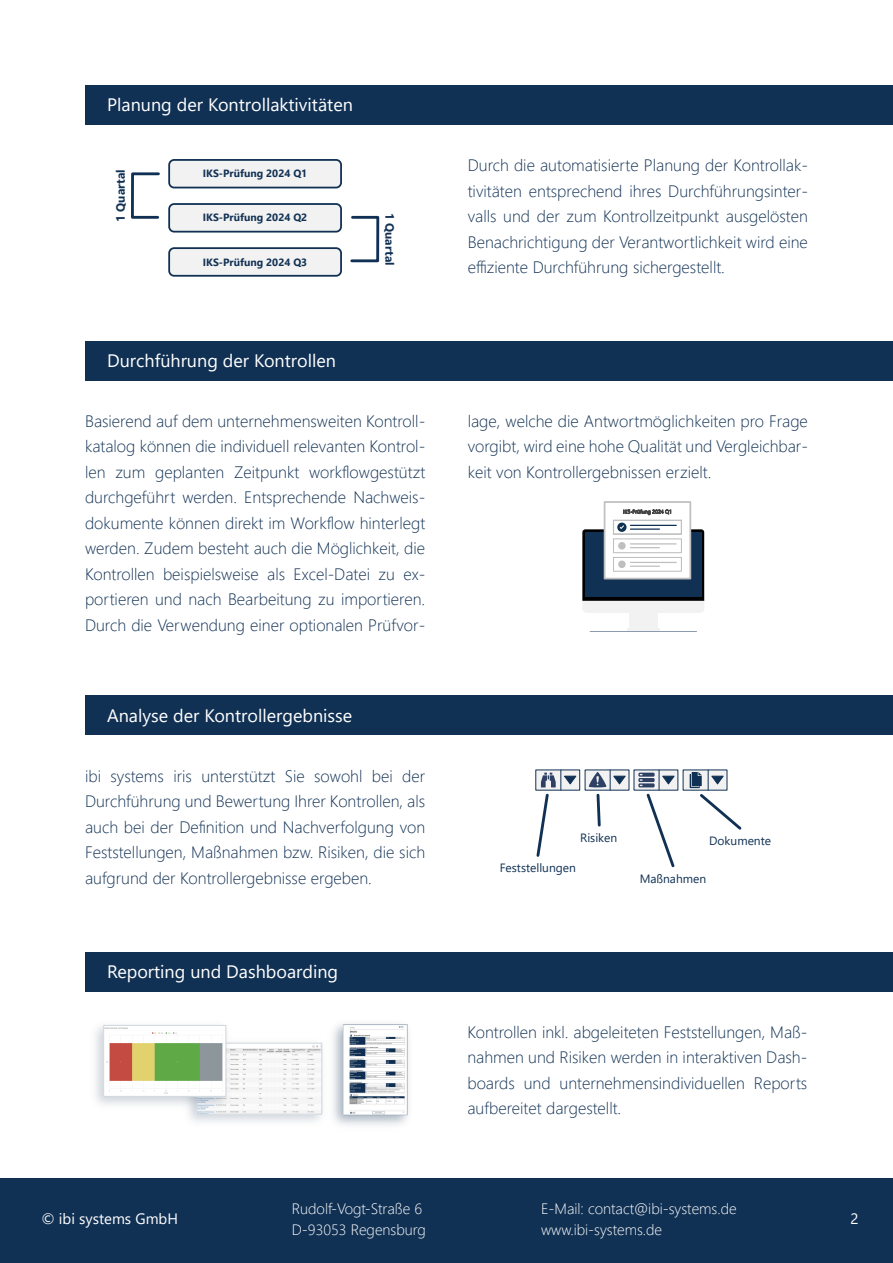
<style>
.page{position:relative;width:893px;height:1263px;background:#fff}
.page>*{position:absolute;margin:0;border:0;box-sizing:border-box;transform-origin:0 0}
.t1{font:18px "Segoe UI";color:#fff}
.t2{font:300 16.5px "Segoe UI";color:#113154}
.t3{font:300 15px "Segoe UI";color:#fff}
.t4{font:15px "Segoe UI";color:#fff}
.t5{font:12px "Segoe UI";color:#113154}
.t6{font:700 12px "Segoe UI";color:#113154}
.t7{font:700 10.5px "Segoe UI";color:#113154}
</style>
<div class="page">
<div style="left:0;top:1178px;width:893px;height:85px;background:#113154"></div>
<div style="left:535px;top:769px;width:45px;height:21px;background:#f2f2f2;border:1px solid #113154"></div>
<div style="left:585px;top:769px;width:44px;height:21px;background:#f2f2f2"></div>
<svg style="left:634px;top:769px;width:44px;height:21px"></svg>
<svg style="left:683px;top:769px;width:44px;height:21px"></svg>
<svg style="left:588px;top:770px;width:39px;height:57px"></svg>
<svg style="left:640px;top:770px;width:37px;height:98px"></svg>
<svg style="left:690px;top:770px;width:52px;height:60px"></svg>
<svg style="left:535px;top:770px;width:42px;height:87px"></svg>
<img style="left:333px;top:1023px;width:76px;height:102px">
<img style="left:198px;top:1045px;width:122px;height:67px">
<div style="left:196px;top:1043px;width:126px;height:71px;border:1px solid #cfd6dd"></div>
<img style="left:95px;top:1024px;width:136px;height:86px">
<img style="left:105px;top:1027px;width:119px;height:68px">
<div style="left:103px;top:1025px;width:123px;height:72px;border:1px solid #cfd6dd"></div>
<div style="left:85px;top:341px;width:808px;height:40px;background:#113154"></div>
<div style="left:85px;top:695px;width:808px;height:40px;background:#113154"></div>
<div style="left:85px;top:951px;width:808px;height:40px;background:#113154"></div>
<div style="left:168px;top:159px;width:174px;height:29px;background:#f2f2f2;border:2px solid #113154;border-radius:5px"></div>
<div style="left:168px;top:203px;width:174px;height:30px;background:#f2f2f2;border:2px solid #113154;border-radius:5px"></div>
<div style="left:168px;top:247px;width:174px;height:30px;background:#f2f2f2;border:2px solid #113154;border-radius:5px"></div>
<svg style="left:131px;top:172px;width:29px;height:47px"></svg>
<svg style="left:350px;top:215px;width:30px;height:48px"></svg>
<div style="left:629px;top:611px;width:29px;height:20px;background:#f2f2f2"></div>
<hr style="left:627px;top:628px;width:33px;height:3px;background:#f2f2f2">
<svg style="left:590px;top:631px;width:107px;height:1px"></svg>
<div style="left:604px;top:501px;width:87px;height:78px;background:#fff;border:2px solid #bfbfbf"></div>
<svg style="left:582px;top:509px;width:122px;height:104px"></svg>
<div style="left:85px;top:85px;width:808px;height:40px;background:#113154"></div>
<p class="t1" style="left:107px;top:98px;width:247px">Planung der Kontrollaktivitäten</p>
<p class="t6" style="left:116px;top:222px;width:54px;rotate:-90deg">1 Quartal</p>
<p class="t7" style="left:203px;top:170px;width:106px">IKS-Prüfung 2024 Q1</p>
<p class="t7" style="left:203px;top:214px;width:106px">IKS-Prüfung 2024 Q2</p>
<p class="t7" style="left:203px;top:258px;width:106px">IKS-Prüfung 2024 Q3</p>
<p class="t6" style="left:394px;top:213px;width:54px;rotate:90deg">1 Quartal</p>
<p class="t1" style="left:107px;top:354px;width:230px">Durchführung der Kontrollen</p>
<p class="t2" style="left:85px;top:415px;width:342px">Basierend auf dem unternehmensweiten Kontroll-</p>
<p class="t2" style="left:85px;top:440px;width:342px">katalog können die individuell relevanten Kontrol-</p>
<p class="t2" style="left:85px;top:466px;width:342px">len zum geplanten Zeitpunkt workflowgestützt</p>
<p class="t2" style="left:85px;top:491px;width:342px">durchgeführt werden. Entsprechende Nachweis-</p>
<p class="t2" style="left:85px;top:517px;width:342px">dokumente können direkt im Workflow hinterlegt</p>
<p class="t2" style="left:85px;top:542px;width:342px">werden. Zudem besteht auch die Möglichkeit, die</p>
<p class="t2" style="left:85px;top:568px;width:342px">Kontrollen beispielsweise als Excel-Datei zu ex-</p>
<p class="t2" style="left:85px;top:593px;width:342px">portieren und nach Bearbeitung zu importieren.</p>
<p class="t2" style="left:85px;top:619px;width:342px">Durch die Verwendung einer optionalen Prüfvor-</p>
<p class="t1" style="left:107px;top:708px;width:247px">Analyse der Kontrollergebnisse</p>
<p class="t2" style="left:85px;top:769px;width:342px">ibi systems iris unterstützt Sie sowohl bei der</p>
<p class="t2" style="left:85px;top:795px;width:342px">Durchführung und Bewertung Ihrer Kontrollen, als</p>
<p class="t2" style="left:85px;top:820px;width:342px">auch bei der Definition und Nachverfolgung von</p>
<p class="t2" style="left:85px;top:846px;width:342px">Feststellungen, Maßnahmen bzw. Risiken, die sich</p>
<p class="t2" style="left:85px;top:871px;width:288px">aufgrund der Kontrollergebnisse ergeben.</p>
<p class="t1" style="left:107px;top:965px;width:233px">Reporting und Dashboarding</p>
<p class="t2" style="left:468px;top:159px;width:342px">Durch die automatisierte Planung der Kontrollak-</p>
<p class="t2" style="left:468px;top:185px;width:342px">tivitäten entsprechend ihres Durchführungsinter-</p>
<p class="t2" style="left:468px;top:210px;width:342px">valls und der zum Kontrollzeitpunkt ausgelösten</p>
<p class="t2" style="left:468px;top:236px;width:342px">Benachrichtigung der Verantwortlichkeit wird eine</p>
<p class="t2" style="left:468px;top:261px;width:259px">effiziente Durchführung sichergestellt.</p>
<p class="t2" style="left:468px;top:415px;width:342px">lage, welche die Antwortmöglichkeiten pro Frage</p>
<p class="t2" style="left:468px;top:440px;width:342px">vorgibt, wird eine hohe Qualität und Vergleichbar-</p>
<p class="t2" style="left:468px;top:466px;width:245px">keit von Kontrollergebnissen erzielt.</p>
<p class="t5" style="left:580px;top:834px;width:39px">Risiken</p>
<p class="t5" style="left:500px;top:864px;width:78px">Feststellungen</p>
<p class="t5" style="left:709px;top:836px;width:63px">Dokumente</p>
<p class="t5" style="left:640px;top:874px;width:68px">Maßnahmen</p>
<p class="t2" style="left:467px;top:1025px;width:341px">Kontrollen inkl. abgeleiteten Feststellungen, Maß-</p>
<p class="t2" style="left:467px;top:1051px;width:341px">nahmen und Risiken werden in interaktiven Dash-</p>
<p class="t2" style="left:467px;top:1076px;width:341px">boards und unternehmensindividuellen Reports</p>
<p class="t2" style="left:467px;top:1102px;width:155px">aufbereitet dargestellt.</p>
<p class="t3" style="left:292px;top:1203px;width:132px">Rudolf-Vogt-Straße 6</p>
<p class="t3" style="left:292px;top:1224px;width:136px">D-93053 Regensburg</p>
<p class="t3" style="left:541px;top:1203px;width:197px">E-Mail: contact@ibi-systems.de</p>
<p class="t3" style="left:541px;top:1224px;width:123px">www.ibi-systems.de</p>
<p class="t4" style="left:41px;top:1213px;width:138px">© ibi systems GmbH</p>
<p class="t4" style="left:850px;top:1213px;width:10px">2</p>
</div>
